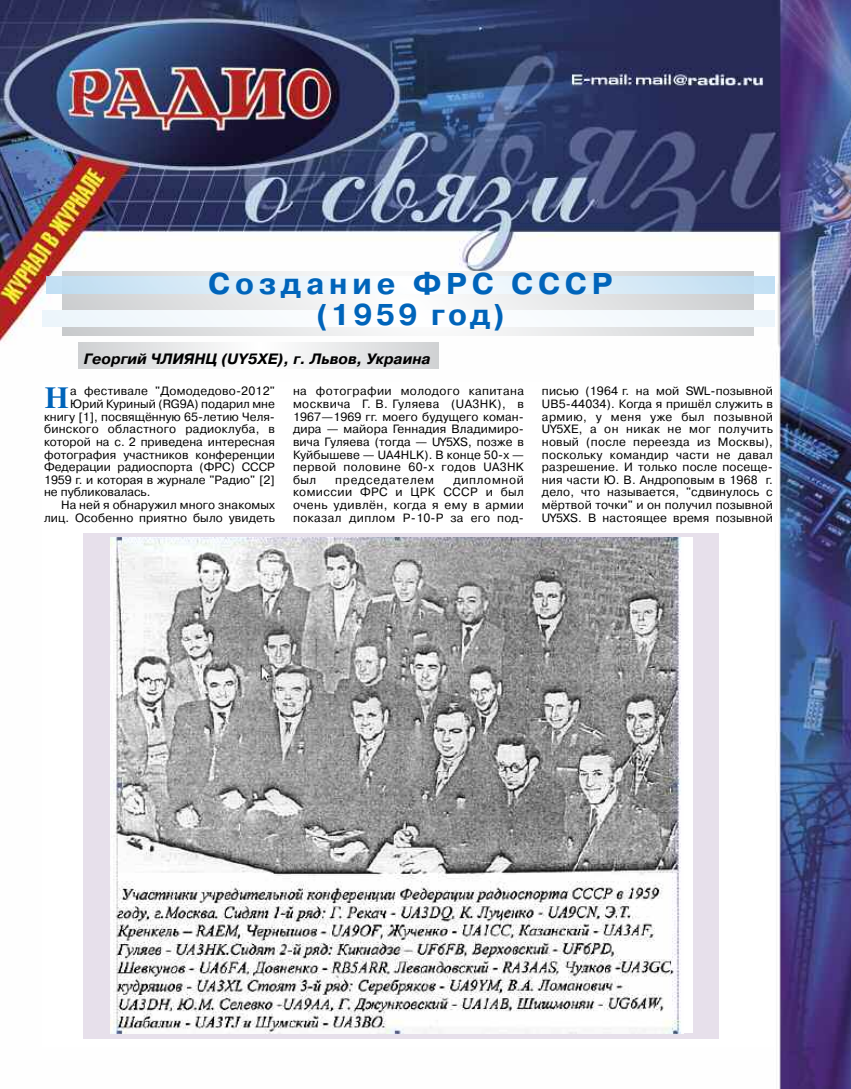
<style>
.page{position:relative;width:851px;height:1089px;background:#fff}
.page>*{position:absolute;margin:0;border:0;box-sizing:border-box;transform-origin:0 0}
.t1{font:700 30px/30px "Pragmatica C";letter-spacing:.165em;color:#0064ba;text-align:center}
.t2{font:700 29.4px "Newton C";color:#0064ba}
.t3{font:italic 700 15px "Pragmatica C";color:#000}
.t4{font:12px/12.6px "Pragmatica C";letter-spacing:.01em;color:#000;text-align:justify}
.t5{font:12px "Pragmatica C";letter-spacing:.06em;color:#000}
</style>
<div class="page">
<img style="left:1px;top:0;width:849px;height:1089px">
<div style="left:43px;top:382px;width:731px;height:664px;background:#fff"></div>
<svg style="left:83px;top:533px;width:635px;height:506px;background:#eae3ed"></svg>
<img style="left:111px;top:537px;width:572px;height:496px">
<svg style="left:63px;top:271px;width:690px;height:65px"></svg>
<div style="left:43px;top:310px;width:731px;height:17px;background:#f5fafd"></div>
<img style="left:46px;top:277px;width:728px;height:16px">
<svg style="left:78px;top:342px;width:360px;height:27px"></svg>
<h1 class="t1" style="left:208px;top:269px;width:405px">Создание ФРС СССР (1959 год)</h1>
<p class="t3" style="left:84px;top:350px;width:348px">Георгий ЧЛИЯНЦ (UY5XE), г. Львов, Украина</p>
<h2 class="t2" style="left:44px;top:381px;width:26px">Н</h2>
<p class="t4" style="left:70px;top:385px;width:206px">а фестивале "Домодедово-2012"</p>
<p class="t4" style="left:70px;top:397px;width:206px">Юрий Куриный (RG9A) подарил мне</p>
<p class="t4" style="left:44px;top:410px;width:232px">книгу [1], посвящённую 65-летию Челя-</p>
<p class="t4" style="left:44px;top:423px;width:232px">бинского областного радиоклуба, в</p>
<p class="t4" style="left:44px;top:435px;width:232px">которой на с. 2 приведена интересная</p>
<p class="t4" style="left:44px;top:448px;width:232px">фотография участников конференции</p>
<p class="t4" style="left:44px;top:460px;width:232px">Федерации радиоспорта (ФРС) СССР</p>
<p class="t4" style="left:44px;top:473px;width:232px">1959 г. и которая в журнале "Радио" [2]</p>
<p class="t4" style="left:44px;top:486px;width:108px">не публиковалась.</p>
<p class="t4" style="left:61px;top:498px;width:215px">На ней я обнаружил много знакомых</p>
<p class="t4" style="left:44px;top:511px;width:232px">лиц. Особенно приятно было увидеть</p>
<p class="t4" style="left:293px;top:385px;width:232px">на фотографии молодого капитана москвича Г. В. Гуляева (UA3HK), в 1967—1969 гг. моего будущего коман&shy;дира — майора Геннадия Владимиро&shy;вича Гуляева (тогда — UY5XS, позже в Куйбышеве — UA4HLK). В конце 50-х — первой половине 60-х годов UA3HK был</p>
<p class="t4" style="left:293px;top:473px;width:232px;text-indent:160px">дипломной комиссии ФРС и ЦРК СССР и был очень удивлён, когда я ему в армии показал диплом Р-10-Р за его под-</p>
<p class="t5" style="left:335px;top:472px;width:100px">председателем</p>
<p class="t4" style="left:542px;top:385px;width:232px">писью (1964 г. на мой SWL-позывной UB5-44034). Когда я пришёл служить в армию, у меня уже был позывной UY5XE, а он никак не мог получить новый (после переезда из Москвы), поскольку командир части не давал разрешение. И только после посеще&shy;ния части Ю. В. Андроповым в 1968 г. дело, что называется, "сдвинулось с мёртвой точки" и он получил позывной UY5XS. В настоящее время позывной</p>
</div>
